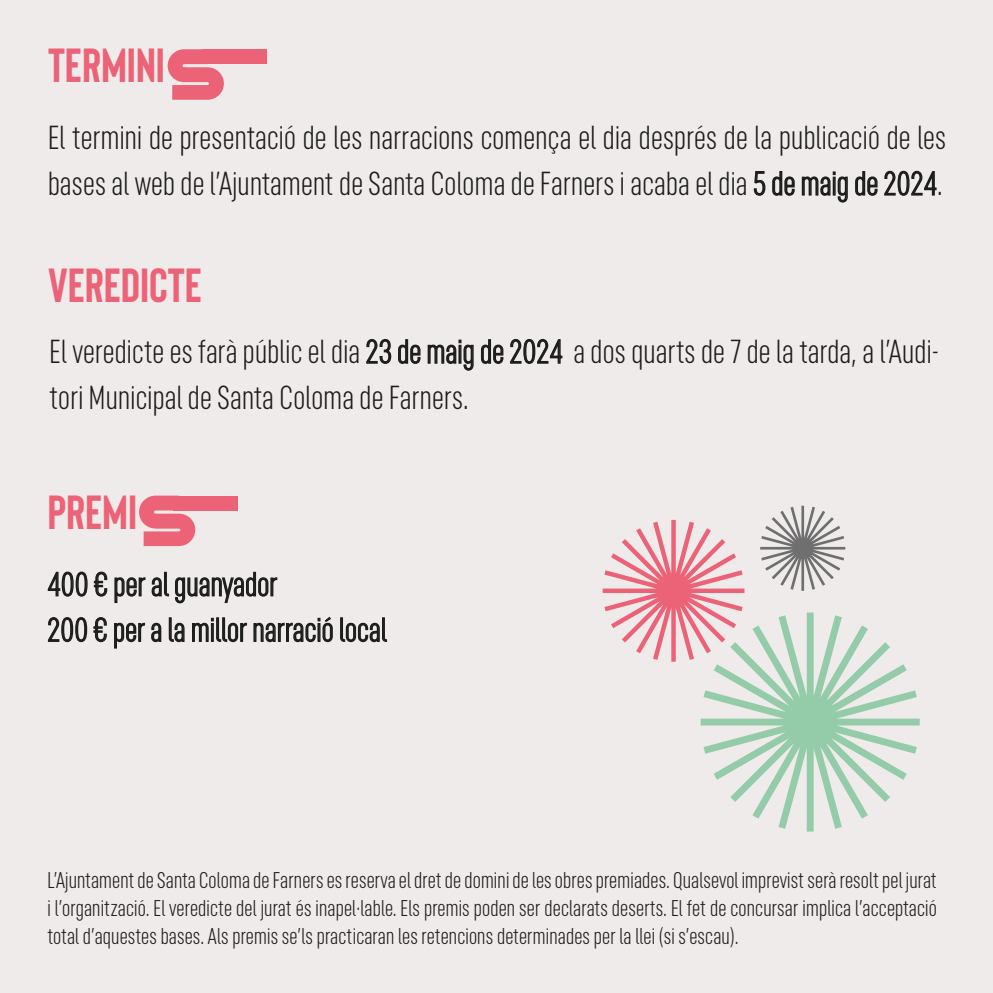
<style>
.page{position:relative;width:993px;height:993px;background:#fff}
.page>*{position:absolute;margin:0;border:0;box-sizing:border-box;transform-origin:0 0}
.t1{font:700 47.77px "Bison";color:#ec6277}
.t2{font:300 extra-condensed 33.25px/45.5px "Opinion Pro";letter-spacing:.01em;color:#1d1d1b}
.t3{font:300 extra-condensed 22.75px/28px "Opinion Pro";letter-spacing:.01em;color:#1d1d1b;text-align:justify}
</style>
<div class="page">
<div style="left:0;top:0;width:992px;height:992px;background:#efebeb"></div>
<svg style="left:753px;top:171px;width:12px;height:25px"></svg>
<svg style="left:772px;top:171px;width:76px;height:32px"></svg>
<svg style="left:855px;top:171px;width:22px;height:25px"></svg>
<svg style="left:884px;top:170px;width:52px;height:26px"></svg>
<svg style="left:366px;top:339px;width:55px;height:25px"></svg>
<svg style="left:427px;top:339px;width:47px;height:32px"></svg>
<svg style="left:481px;top:339px;width:82px;height:25px"></svg>
<div style="left:202px;top:49px;width:64px;height:15px;background:#ec6277"></div>
<svg style="left:168px;top:49px;width:56px;height:51px"></svg>
<svg style="left:47px;top:571px;width:61px;height:26px"></svg>
<svg style="left:114px;top:571px;width:164px;height:33px"></svg>
<svg style="left:47px;top:617px;width:60px;height:25px"></svg>
<svg style="left:114px;top:622px;width:48px;height:27px"></svg>
<svg style="left:168px;top:617px;width:17px;height:25px"></svg>
<svg style="left:192px;top:617px;width:55px;height:25px"></svg>
<svg style="left:253px;top:616px;width:80px;height:26px"></svg>
<svg style="left:340px;top:617px;width:47px;height:25px"></svg>
<div style="left:173px;top:495px;width:64px;height:15px;background:#ec6277"></div>
<svg style="left:139px;top:495px;width:56px;height:51px"></svg>
<svg style="left:700px;top:612px;width:219px;height:219px"></svg>
<svg style="left:602px;top:519px;width:142px;height:142px"></svg>
<svg style="left:760px;top:505px;width:85px;height:85px"></svg>
<h1 class="t1" style="left:48px;top:40px;width:118px">TERMINI</h1>
<h2 class="t2" style="left:48px;top:115px;width:899px">El termini de presentació de les narracions comença el dia després de la publicació de les bases al web de l’Ajuntament de Santa Coloma de Farners i acaba el dia 5 de maig de 2024.</h2>
<h1 class="t1" style="left:48px;top:259px;width:155px">VEREDICTE</h1>
<h2 class="t2" style="left:50px;top:328px;width:890px">El veredicte es farà públic el dia 23 de maig de 2024 a dos quarts de 7 de la tarda, a l’Audi&shy;tori Municipal de Santa Coloma de Farners.</h2>
<h1 class="t1" style="left:47px;top:486px;width:91px">PREMI</h1>
<h2 class="t2" style="left:47px;top:561px;width:340px">400 € per al guanyador<br>200 € per a la millor narració local</h2>
<p class="t3" style="left:47px;top:865px;width:890px">L’Ajuntament de Santa Coloma de Farners es reserva el dret de domini de les obres premiades. Qualsevol imprevist serà resolt pel jurat i l’organització. El veredicte del jurat és inapel·lable. Els premis poden ser declarats deserts. El fet de concursar implica l’acceptació total d’aquestes bases. Als premis se’ls practicaran les retencions determinades per la llei (si s’escau).</p>
</div>
